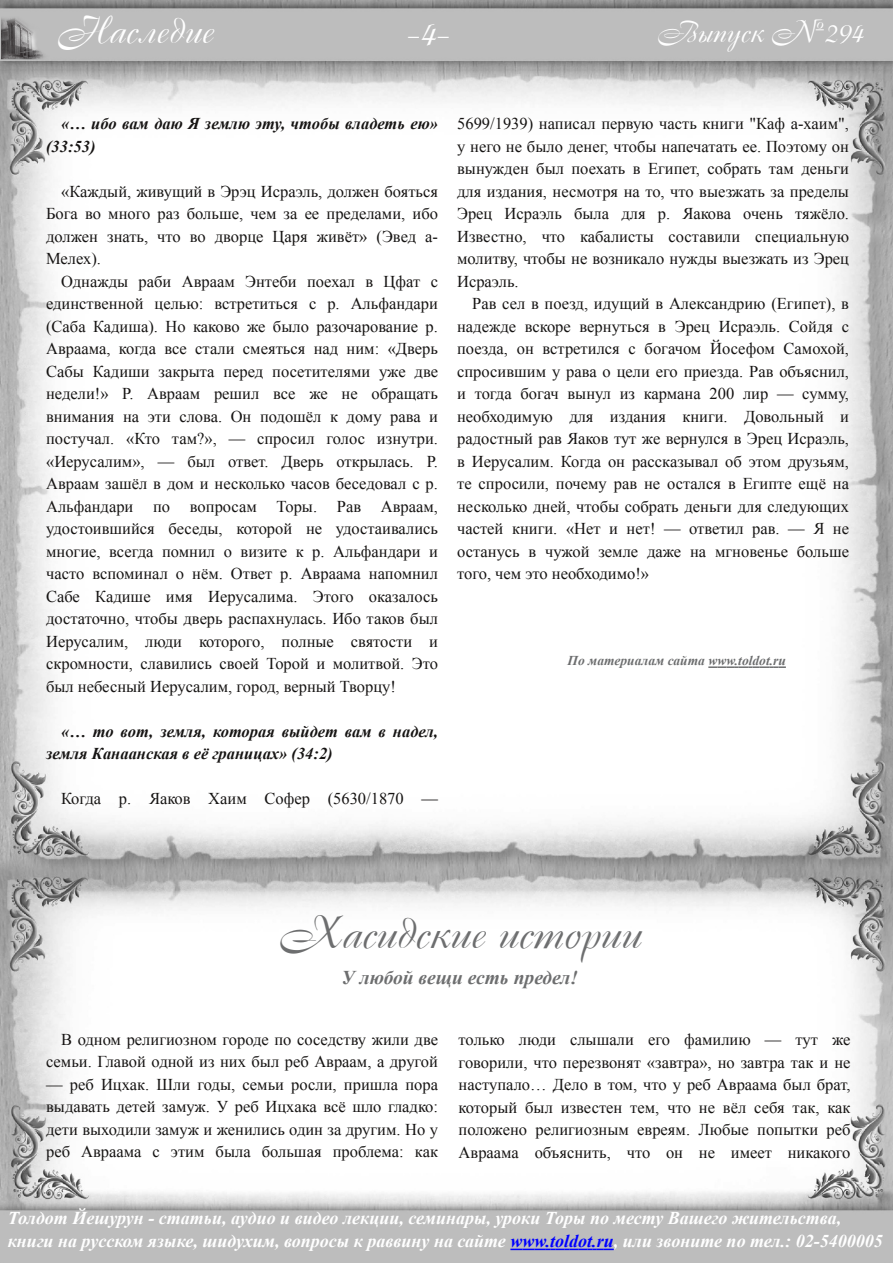
<style>
.page{position:relative;width:893px;height:1263px;background:#fff}
.page>*{position:absolute;margin:0;border:0;box-sizing:border-box;transform-origin:0 0}
.t1{font:45px "Cassandra";color:#6d6e6f}
.t2{font:37.5px "Cassandra";color:#fff}
.t3{font:30px "Cassandra";color:#fff}
.t4{font:italic 700 19.5px "Times New Roman";color:#6d6e6f}
.t5{font:italic 700 18px/22.5px "Times New Roman";color:#fff}
.t6{font:16.5px/22.5px "Times New Roman";color:#161413;text-align:justify}
.t7{font:italic 700 16.5px/22.5px "Times New Roman";color:#161413}
.t8{font:italic 700 13.5px "Times New Roman";color:#6d6e6f}
.s1{color:#00f}
</style>
<div class="page">
<img style="left:0;top:0;width:893px;height:1263px">
<svg style="left:510px;top:1248px;width:104px;height:2px"></svg>
<img style="left:1px;top:11px;width:55px;height:52px">
<svg style="left:708px;top:666px;width:78px;height:2px"></svg>
<h2 class="t2" style="left:57px;top:6px;width:158px">Наследие</h2>
<h2 class="t2" style="left:406px;top:8px;width:44px">-4-</h2>
<h3 class="t3" style="left:657px;top:12px;width:208px">Выпуск №294</h3>
<p class="t7" style="left:46px;top:112px;width:393px;text-indent:15px">«… ибо вам даю Я землю эту, чтобы владеть ею» (33:53)</p>
<p class="t6" style="left:46px;top:180px;width:393px;text-indent:15px">«Каждый, живущий в Эрэц Исраэль, должен бояться Бога во много раз больше, чем за ее пределами, ибо должен знать, что во дворце Царя живёт» (Эвед а-Мелех).</p>
<p class="t6" style="left:46px;top:270px;width:393px;text-indent:15px">Однажды раби Авраам Энтеби поехал в Цфат с единственной целью: встретиться с р. Альфандари (Саба Кадиша). Но каково же было разочарование р.<br>Авраама, когда все стали смеяться над ним: «Дверь Сабы Кадиши закрыта перед посетителями уже две недели!» Р. Авраам решил все же не обращать внимания на эти слова. Он подошёл к дому рава и постучал. «Кто там?», — спросил голос изнутри. «Иерусалим», — был ответ. Дверь открылась. Р.<br>Авраам зашёл в дом и несколько часов беседовал с р.<br>Альфандари по вопросам Торы. Рав Авраам, удостоившийся беседы, которой не удостаивались многие, всегда помнил о визите к р. Альфандари и часто вспоминал о нём. Ответ р. Авраама напомнил Сабе Кадише имя Иерусалима. Этого оказалось достаточно, чтобы дверь распахнулась. Ибо таков был Иерусалим, люди которого, полные святости и скромности, славились своей Торой и молитвой. Это был небесный Иерусалим, город, верный Творцу!</p>
<p class="t7" style="left:46px;top:720px;width:393px;text-indent:15px">«… то вот, земля, которая выйдет вам в надел, земля Канаанская в её границах» (34:2)</p>
<p class="t6" style="left:61px;top:787px;width:378px">Когда р. Яаков Хаим Софер (5630/1870 —</p>
<p class="t6" style="left:457px;top:113px;width:393px">5699/1939) написал первую часть книги "Каф а-хаим", у него не было денег, чтобы напечатать ее. Поэтому он вынужден был поехать в Египет, собрать там деньги для издания, несмотря на то, что выезжать за пределы Эрец Исраэль была для р. Яакова очень тяжёло.<br>Известно, что кабалисты составили специальную молитву, чтобы не возникало нужды выезжать из Эрец Исраэль.</p>
<p class="t6" style="left:457px;top:293px;width:393px;text-indent:15px">Рав сел в поезд, идущий в Александрию (Египет), в надежде вскоре вернуться в Эрец Исраэль. Сойдя с поезда, он встретился с богачом Йосефом Самохой, спросившим у рава о цели его приезда. Рав объяснил, и тогда богач вынул из кармана 200 лир — сумму, необходимую для издания книги. Довольный и радостный рав Яаков тут же вернулся в Эрец Исраэль, в Иерусалим. Когда он рассказывал об этом друзьям, те спросили, почему рав не остался в Египте ещё на несколько дней, чтобы собрать деньги для следующих частей книги. «Нет и нет! — ответил рав. — Я не останусь в чужой земле даже на мгновенье больше того, чем это необходимо!»</p>
<p class="t8" style="left:568px;top:653px;width:220px">По материалам сайта www.toldot.ru</p>
<h1 class="t1" style="left:278px;top:904px;width:364px">Хасидские истории</h1>
<p class="t4" style="left:341px;top:967px;width:238px">У любой вещи есть предел!</p>
<p class="t6" style="left:46px;top:1028px;width:393px;text-align:right">В одном религиозном городе по соседству жили две семьи. Главой одной из них был реб Авраам, а другой</p>
<p class="t6" style="left:46px;top:1073px;width:393px">— реб Ицхак. Шли годы, семьи росли, пришла пора выдавать детей замуж. У реб Ицхака всё шло гладко: дети выходили замуж и женились один за другим. Но у реб Авраама с этим была большая проблема: как</p>
<p class="t6" style="left:459px;top:1028px;width:393px">только люди слышали его фамилию — тут же говорили, что перезвонят «завтра», но завтра так и не наступало… Дело в том, что у реб Авраама был брат, который был известен тем, что не вёл себя так, как положено религиозным евреям. Любые попытки реб Авраама объяснить, что он не имеет никакого</p>
<p class="t5" style="left:8px;top:1207px;width:876px">Толдот Йешурун - статьи, аудио и видео лекции, семинары, уроки Торы по месту Вашего жительства, книги на русском языке, шидухим, вопросы к раввину на сайте <span class="s1">www.toldot.ru</span>, или звоните по тел.: 02-5400005</p>
</div>
